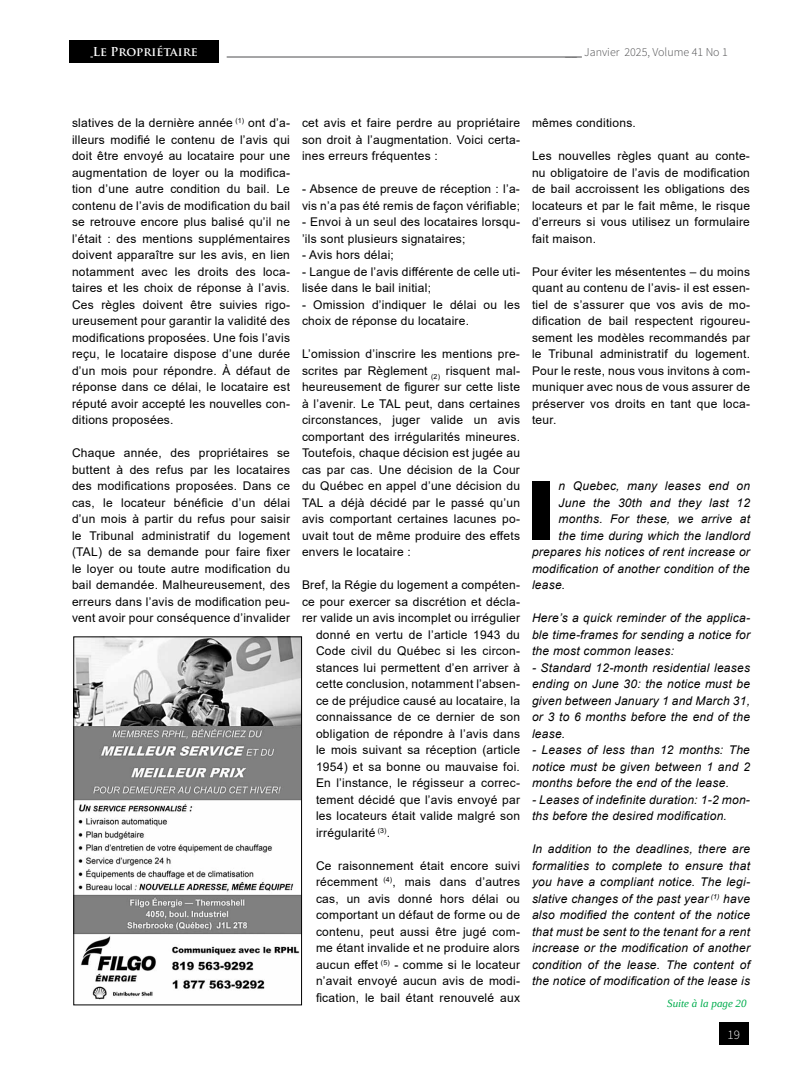
<style>
.page{position:relative;width:792px;height:1080px;background:#fff}
.page>*{position:absolute;margin:0;border:0;box-sizing:border-box;transform-origin:0 0}
.t1{font:900 81.2px "Arial";color:#000}
.t2{font:300 13px "Source Sans Pro";color:#fff}
.t3{font:12px/16.5px "Arial";letter-spacing:.02em;color:#000;text-align:justify}
.t4{font:italic 12px/16.5px "Arial";letter-spacing:.02em;color:#000;text-align:justify}
.t5{font:300 12px "Source Sans Pro";color:#4d4d4f}
.t6{font:700 12px "Trajan Pro";color:#fff}
.t7{font:italic 11px "Liberation Serif";color:#00ad4e}
</style>
<div class="page">
<img style="left:75px;top:638px;width:225px;height:362px">
<div style="left:73px;top:636px;width:229px;height:369px;border:1px solid #000"></div>
<hr style="left:227px;top:57px;width:355px;height:1px;background:#4d4d4f">
<div style="left:719px;top:1023px;width:30px;height:22px;background:#000"></div>
<div style="left:69px;top:40px;width:150px;height:23px;background:#000"></div>
<p class="t6" style="left:93px;top:44px;width:107px">Le Propriétaire</p>
<p class="t5" style="left:565px;top:44px;width:164px">__ Janvier 2025, Volume 41 No 1</p>
<p class="t3" style="left:72px;top:115px;width:219px">slatives de la dernière année <sup>(1)</sup> ont d’a&shy;illeurs modifié le contenu de l’avis qui doit être envoyé au locataire pour une augmentation de loyer ou la modifica&shy;tion d’une autre condition du bail. Le contenu de l’avis de modification du bail se retrouve encore plus balisé qu’il ne l’était : des mentions supplémentaires doivent apparaître sur les avis, en lien notamment avec les droits des loca&shy;taires et les choix de réponse à l’avis.<br>Ces règles doivent être suivies rigo&shy;ureusement pour garantir la validité des modifications proposées. Une fois l’avis reçu, le locataire dispose d’une durée d’un mois pour répondre. À défaut de réponse dans ce délai, le locataire est réputé avoir accepté les nouvelles con&shy;ditions proposées.</p>
<p class="t3" style="left:72px;top:445px;width:219px">Chaque année, des propriétaires se buttent à des refus par les locataires des modifications proposées. Dans ce cas, le locateur bénéficie d’un délai d’un mois à partir du refus pour saisir le Tribunal administratif du logement (TAL) de sa demande pour faire fixer le loyer ou toute autre modification du bail demandée. Malheureusement, des erreurs dans l’avis de modification peu&shy;vent avoir pour conséquence d’invalider</p>
<p class="t3" style="left:302px;top:115px;width:219px">cet avis et faire perdre au propriétaire son droit à l’augmentation. Voici certa&shy;ines erreurs fréquentes :</p>
<p class="t3" style="left:302px;top:181px;width:219px">- Absence de preuve de réception : l’a&shy;vis n’a pas été remis de façon vérifiable;</p>
<p class="t3" style="left:302px;top:214px;width:219px">- Envoi à un seul des locataires lorsqu-’ils sont plusieurs signataires;</p>
<p class="t3" style="left:302px;top:247px;width:93px">- Avis hors délai;</p>
<p class="t3" style="left:302px;top:263px;width:219px">- Langue de l’avis différente de celle uti&shy;lisée dans le bail initial;</p>
<p class="t3" style="left:302px;top:296px;width:219px">- Omission d’indiquer le délai ou les choix de réponse du locataire.</p>
<p class="t3" style="left:302px;top:346px;width:219px">L’omission d’inscrire les mentions pre&shy;scrites par Règlement <sub>(2)</sub> risquent mal&shy;heureusement de figurer sur cette liste à l’avenir. Le TAL peut, dans certaines circonstances, juger valide un avis comportant des irrégularités mineures.<br>Toutefois, chaque décision est jugée au cas par cas. Une décision de la Cour du Québec en appel d’une décision du TAL a déjà décidé par le passé qu’un avis comportant certaines lacunes po&shy;uvait tout de même produire des effets envers le locataire :</p>
<p class="t3" style="left:302px;top:577px;width:219px">Bref, la Régie du logement a compéten-</p>
<p class="t3" style="left:302px;top:593px;width:219px">ce pour exercer sa discrétion et décla-</p>
<p class="t3" style="left:302px;top:610px;width:219px">rer valide un avis incomplet ou irrégulier</p>
<p class="t3" style="left:316px;top:626px;width:205px">donné en vertu de l’article 1943 du</p>
<p class="t3" style="left:316px;top:643px;width:205px">Code civil du Québec si les circon-</p>
<p class="t3" style="left:316px;top:659px;width:205px">stances lui permettent d’en arriver à</p>
<p class="t3" style="left:316px;top:676px;width:205px">cette conclusion, notamment l’absen-</p>
<p class="t3" style="left:316px;top:692px;width:205px">ce de préjudice causé au locataire, la</p>
<p class="t3" style="left:316px;top:709px;width:205px">connaissance de ce dernier de son</p>
<p class="t3" style="left:316px;top:725px;width:205px">obligation de répondre à l’avis dans</p>
<p class="t3" style="left:316px;top:742px;width:205px">le mois suivant sa réception (article</p>
<p class="t3" style="left:316px;top:758px;width:205px">1954) et sa bonne ou mauvaise foi.</p>
<p class="t3" style="left:316px;top:775px;width:205px">En l’instance, le régisseur a correc-</p>
<p class="t3" style="left:316px;top:791px;width:205px">tement décidé que l’avis envoyé par</p>
<p class="t3" style="left:316px;top:808px;width:205px">les locateurs était valide malgré son</p>
<p class="t3" style="left:316px;top:824px;width:75px">irrégularité <sup>(3)</sup>.</p>
<p class="t3" style="left:316px;top:857px;width:206px">Ce raisonnement était encore suivi récemment <sup>(4)</sup>, mais dans d’autres cas, un avis donné hors délai ou comportant un défaut de forme ou de contenu, peut aussi être jugé com&shy;me étant invalide et ne produire alors aucun effet <sup>(5)</sup> - comme si le locateur n’avait envoyé aucun avis de modi&shy;fication, le bail étant renouvelé aux</p>
<p class="t3" style="left:532px;top:115px;width:105px">mêmes conditions.</p>
<p class="t3" style="left:532px;top:148px;width:219px">Les nouvelles règles quant au conte&shy;nu obligatoire de l’avis de modification de bail accroissent les obligations des locateurs et par le fait même, le risque d’erreurs si vous utilisez un formulaire fait maison.</p>
<p class="t3" style="left:532px;top:263px;width:219px">Pour éviter les mésententes – du moins quant au contenu de l’avis- il est essen&shy;tiel de s’assurer que vos avis de mo&shy;dification de bail respectent rigoureu&shy;sement les modèles recommandés par le Tribunal administratif du logement.<br>Pour le reste, nous vous invitons à com&shy;muniquer avec nous de vous assurer de préserver vos droits en tant que loca&shy;teur.</p>
<h1 class="t1" style="left:525px;top:452px;width:33px">I</h1>
<p class="t4" style="left:559px;top:478px;width:193px">n Quebec, many leases end on</p>
<p class="t4" style="left:559px;top:494px;width:193px">June the 30th and they last 12</p>
<p class="t4" style="left:559px;top:511px;width:193px">months. For these, we arrive at</p>
<p class="t4" style="left:559px;top:527px;width:193px">the time during which the landlord</p>
<p class="t4" style="left:532px;top:544px;width:219px">prepares his notices of rent increase or</p>
<p class="t4" style="left:532px;top:560px;width:219px">modification of another condition of the</p>
<p class="t4" style="left:532px;top:577px;width:35px">lease.</p>
<p class="t4" style="left:532px;top:610px;width:219px">Here’s a quick reminder of the applica&shy;ble time-frames for sending a notice for the most common leases:</p>
<p class="t4" style="left:532px;top:659px;width:219px">- Standard 12-month residential leases ending on June 30: the notice must be given between January 1 and March 31, or 3 to 6 months before the end of the lease.</p>
<p class="t4" style="left:532px;top:742px;width:219px">- Leases of less than 12 months: The notice must be given between 1 and 2 months before the end of the lease.</p>
<p class="t4" style="left:532px;top:791px;width:219px">- Leases of indefinite duration: 1-2 mon&shy;ths before the desired modification.</p>
<p class="t4" style="left:532px;top:841px;width:220px">In addition to the deadlines, there are formalities to complete to ensure that you have a compliant notice. The legi&shy;slative changes of the past year <sup>(1)</sup> have also modified the content of the notice that must be sent to the tenant for a rent increase or the modification of another condition of the lease. The content of the notice of modification of the lease is</p>
<p class="t7" style="left:667px;top:996px;width:81px">Suite à la page 20</p>
<p class="t2" style="left:728px;top:1027px;width:14px">19</p>
</div>
